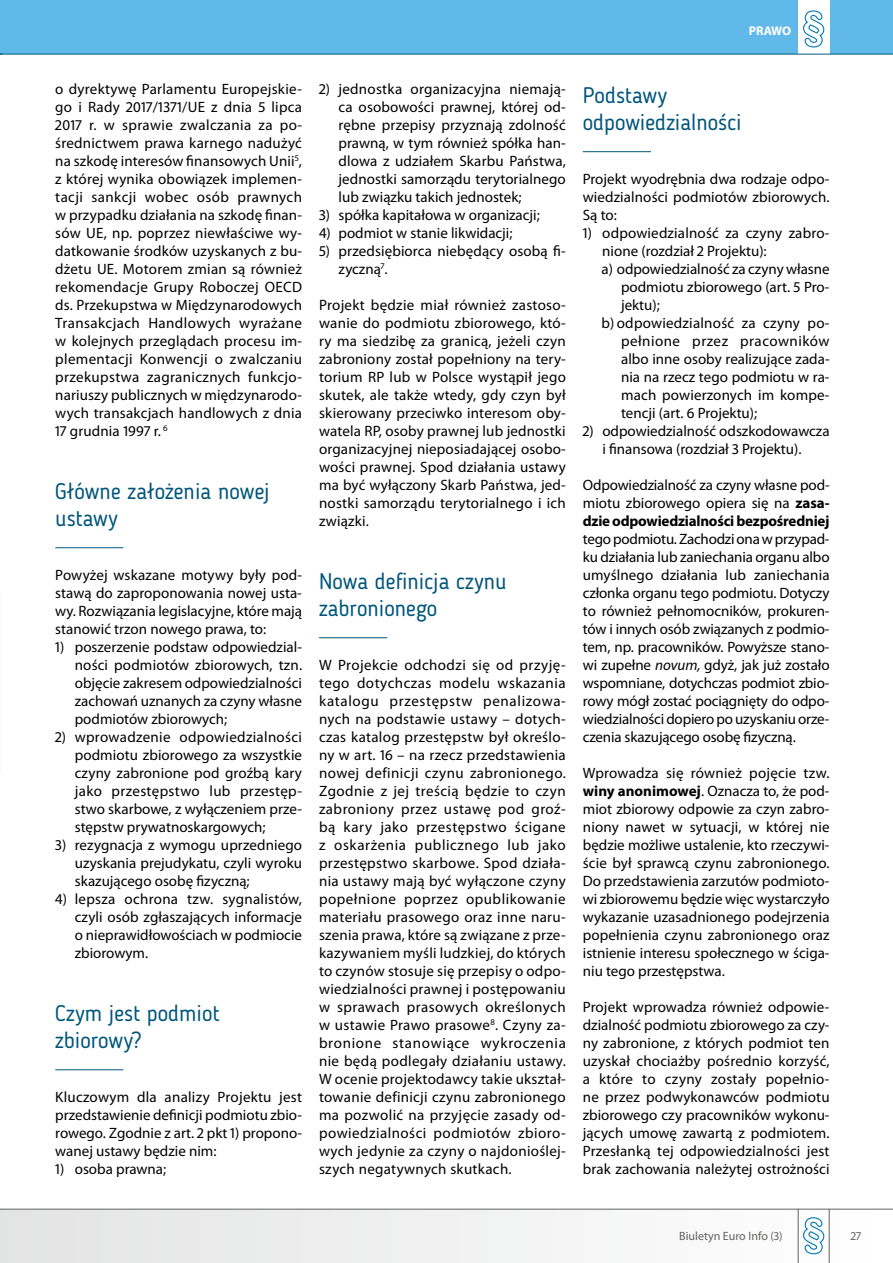
<style>
.page{position:relative;width:893px;height:1263px;background:#fff}
.page>*{position:absolute;margin:0;border:0;box-sizing:border-box;transform-origin:0 0}
.t1{font:22.5px/27px "Blogger Sans";color:#00567b}
.t2{font:15px/18px "Myriad Pro";color:#000;text-align:justify}
.t3{font:15px "Myriad Pro";letter-spacing:.03em;color:#000}
.t4{font:700 12.6px "Myriad Pro";letter-spacing:-.005em;color:#fff}
.t5{font:12px "Myriad Pro";color:#626261}
.s1{font-weight:700}
.s2{font-style:italic}
</style>
<div class="page">
<div style="left:0;top:0;width:893px;height:54px;background:#61b9e9"></div>
<div style="left:0;top:1209px;width:893px;height:54px;background:linear-gradient(to right,#e3e4e4,#fff)"></div>
<hr style="left:0;top:1209px;width:893px;height:1px;background:#626261">
<hr style="left:829px;top:1209px;width:1px;height:54px;background:#626261">
<hr style="left:798px;top:1209px;width:1px;height:54px;background:#626261">
<div style="left:798px;top:0;width:31px;height:54px;background:#fff"></div>
<hr style="left:0;top:54px;width:893px;height:1px;background:#00567b">
<svg style="left:803px;top:10px;width:22px;height:38px"></svg>
<svg style="left:802px;top:1217px;width:23px;height:38px"></svg>
<hr style="left:55px;top:547px;width:68px;height:1px;background:#00567b">
<hr style="left:55px;top:1069px;width:68px;height:1px;background:#00567b">
<hr style="left:319px;top:637px;width:68px;height:1px;background:#00567b">
<hr style="left:583px;top:151px;width:68px;height:1px;background:#00567b">
<p class="t4" style="left:749px;top:23px;width:44px">PRAWO</p>
<p class="t2" style="left:55px;top:80px;width:248px">o dyrektywę Parlamentu Europejskie&shy;go i Rady 2017/1371/UE z dnia 5 lipca 2017 r. w sprawie zwalczania za po&shy;średnictwem prawa karnego nadużyć na szkodę interesów finansowych Unii<sup>5</sup>, z której wynika obowiązek implemen&shy;tacji sankcji wobec osób prawnych w przypadku działania na szkodę finan&shy;sów UE, np. poprzez niewłaściwe wy&shy;datkowanie środków uzyskanych z bu&shy;dżetu UE. Motorem zmian są również rekomendacje Grupy Roboczej OECD ds. Przekupstwa w Międzynarodowych Transakcjach Handlowych wyrażane w kolejnych przeglądach procesu im&shy;plementacji Konwencji o zwalczaniu przekupstwa zagranicznych funkcjo&shy;nariuszy publicznych w międzynarodo&shy;wych transakcjach handlowych z dnia 17 grudnia 1997 r. <sup>6</sup></p>
<h1 class="t1" style="left:55px;top:478px;width:216px">Główne założenia nowej ustawy</h1>
<p class="t2" style="left:55px;top:566px;width:248px">Powyżej wskazane motywy były pod&shy;stawą do zaproponowania nowej usta&shy;wy. Rozwiązania legislacyjne, które mają stanowić trzon nowego prawa, to:</p>
<p class="t2" style="left:75px;top:638px;width:229px;text-indent:-20px">1) poszerzenie podstaw odpowiedzial&shy;ności podmiotów zbiorowych, tzn. objęcie zakresem odpowiedzialności zachowań uznanych za czyny własne podmiotów zbiorowych;</p>
<p class="t2" style="left:75px;top:728px;width:229px;text-indent:-20px">2) wprowadzenie odpowiedzialności podmiotu zbiorowego za wszystkie czyny zabronione pod groźbą kary jako przestępstwo lub przestęp&shy;stwo skarbowe, z wyłączeniem prze&shy;stępstw prywatnoskargowych;</p>
<p class="t2" style="left:75px;top:836px;width:229px;text-indent:-20px">3) rezygnacja z wymogu uprzedniego uzyskania prejudykatu, czyli wyroku skazującego osobę fizyczną;</p>
<p class="t2" style="left:75px;top:890px;width:229px;text-indent:-20px">4) lepsza ochrona tzw. sygnalistów, czyli osób zgłaszających informacje o nieprawidłowościach w podmiocie zbiorowym.</p>
<h1 class="t1" style="left:55px;top:1000px;width:166px">Czym jest podmiot zbiorowy?</h1>
<p class="t2" style="left:55px;top:1088px;width:248px">Kluczowym dla analizy Projektu jest przedstawienie definicji podmiotu zbio&shy;rowego. Zgodnie z art. 2 pkt 1) propono&shy;wanej ustawy będzie nim:</p>
<p class="t2" style="left:55px;top:1160px;width:113px">1) osoba prawna;</p>
<p class="t2" style="left:339px;top:80px;width:229px;text-indent:-20px">2) jednostka organizacyjna niemają&shy;ca osobowości prawnej, której od&shy;rębne przepisy przyznają zdolność prawną, w tym również spółka han&shy;dlowa z udziałem Skarbu Państwa, jednostki samorządu terytorialnego lub związku takich jednostek;</p>
<p class="t2" style="left:319px;top:206px;width:222px">3) spółka kapitałowa w organizacji;</p>
<p class="t2" style="left:319px;top:224px;width:195px">4) podmiot w stanie likwidacji;</p>
<p class="t2" style="left:339px;top:242px;width:229px;text-indent:-20px">5) przedsiębiorca niebędący osobą fi&shy;zyczną<sup>7</sup>.</p>
<p class="t2" style="left:319px;top:296px;width:248px">Projekt będzie miał również zastoso&shy;wanie do podmiotu zbiorowego, któ&shy;ry ma siedzibę za granicą, jeżeli czyn zabroniony został popełniony na tery&shy;torium RP lub w Polsce wystąpił jego skutek, ale także wtedy, gdy czyn był skierowany przeciwko interesom oby&shy;watela RP, osoby prawnej lub jednostki organizacyjnej nieposiadającej osobo&shy;wości prawnej. Spod działania ustawy ma być wyłączony Skarb Państwa, jed&shy;nostki samorządu terytorialnego i ich związki.</p>
<h1 class="t1" style="left:319px;top:568px;width:189px">Nowa definicja czynu zabronionego</h1>
<p class="t2" style="left:319px;top:656px;width:248px">W Projekcie odchodzi się od przyję&shy;tego dotychczas modelu wskazania katalogu przestępstw penalizowa&shy;nych na podstawie ustawy – dotych&shy;czas katalog przestępstw był określo&shy;ny w art. 16 – na rzecz przedstawienia nowej definicji czynu zabronionego.<br>Zgodnie z jej treścią będzie to czyn zabroniony przez ustawę pod groź&shy;bą kary jako przestępstwo ścigane z oskarżenia publicznego lub jako przestępstwo skarbowe. Spod działa&shy;nia ustawy mają być wyłączone czyny popełnione poprzez opublikowanie materiału prasowego oraz inne naru&shy;szenia prawa, które są związane z prze&shy;kazywaniem myśli ludzkiej, do których to czynów stosuje się przepisy o odpo&shy;wiedzialności prawnej i postępowaniu w sprawach prasowych określonych w ustawie Prawo prasowe<sup>8</sup>. Czyny za&shy;bronione stanowiące wykroczenia nie będą podlegały działaniu ustawy.<br>W ocenie projektodawcy takie ukształ&shy;towanie definicji czynu zabronionego ma pozwolić na przyjęcie zasady od&shy;powiedzialności podmiotów zbioro&shy;wych jedynie za czyny o najdonioślej&shy;szych negatywnych skutkach.</p>
<h1 class="t1" style="left:583px;top:82px;width:160px">Podstawy odpowiedzialności</h1>
<p class="t2" style="left:583px;top:170px;width:248px">Projekt wyodrębnia dwa rodzaje odpo&shy;wiedzialności podmiotów zbiorowych.<br>Są to:</p>
<p class="t2" style="left:583px;top:224px;width:248px">1) odpowiedzialność za czyny zabro-</p>
<p class="t2" style="left:602px;top:242px;width:166px">nione (rozdział 2 Projektu):</p>
<p class="t2" style="left:602px;top:260px;width:229px">a) odpowiedzialność za czyny własne</p>
<p class="t2" style="left:621px;top:278px;width:210px">podmiotu zbiorowego (art. 5 Pro-</p>
<p class="t2" style="left:621px;top:296px;width:40px">jektu);</p>
<p class="t2" style="left:602px;top:314px;width:229px">b) odpowiedzialność za czyny po-</p>
<p class="t3" style="left:621px;top:332px;width:210px">pełnione przez pracowników</p>
<p class="t2" style="left:621px;top:350px;width:210px">albo inne osoby realizujące zada-</p>
<p class="t2" style="left:621px;top:368px;width:210px">nia na rzecz tego podmiotu w ra-</p>
<p class="t2" style="left:621px;top:386px;width:210px">mach powierzonych im kompe-</p>
<p class="t2" style="left:621px;top:404px;width:138px">tencji (art. 6 Projektu);</p>
<p class="t2" style="left:583px;top:422px;width:248px;text-align:center">2) odpowiedzialność odszkodowawcza i finansowa (rozdział 3 Projektu).</p>
<p class="t2" style="left:583px;top:476px;width:248px">Odpowiedzialność za czyny własne pod&shy;miotu zbiorowego opiera się na <span class="s1">zasa&shy;dzie odpowiedzialności bezpośredniej</span></p>
<p class="t2" style="left:583px;top:530px;width:248px">tego podmiotu. Zachodzi ona w przypad&shy;ku działania lub zaniechania organu albo umyślnego działania lub zaniechania członka organu tego podmiotu. Dotyczy to również pełnomocników, prokuren&shy;tów i innych osób związanych z podmio&shy;tem, np. pracowników. Powyższe stano&shy;wi zupełne <span class="s2">novum,</span> gdyż, jak już zostało wspomniane, dotychczas podmiot zbio&shy;rowy mógł zostać pociągnięty do odpo&shy;wiedzialności dopiero po uzyskaniu orze&shy;czenia skazującego osobę fizyczną.</p>
<p class="t2" style="left:583px;top:764px;width:248px">Wprowadza się również pojęcie tzw. <span class="s1">winy anonimowej</span>. Oznacza to, że pod&shy;miot zbiorowy odpowie za czyn zabro&shy;niony nawet w sytuacji, w której nie będzie możliwe ustalenie, kto rzeczywi&shy;ście był sprawcą czynu zabronionego.<br>Do przedstawienia zarzutów podmioto&shy;wi zbiorowemu będzie więc wystarczyło wykazanie uzasadnionego podejrzenia popełnienia czynu zabronionego oraz istnienie interesu społecznego w ściga&shy;niu tego przestępstwa.</p>
<p class="t2" style="left:583px;top:998px;width:248px">Projekt wprowadza również odpowie&shy;dzialność podmiotu zbiorowego za czy&shy;ny zabronione, z których podmiot ten uzyskał chociażby pośrednio korzyść, a które to czyny zostały popełnio&shy;ne przez podwykonawców podmiotu zbiorowego czy pracowników wykonu&shy;jących umowę zawartą z podmiotem.<br>Przesłanką tej odpowiedzialności jest brak zachowania należytej ostrożności</p>
<p class="t5" style="left:679px;top:1228px;width:105px">Biuletyn Euro Info (3)</p>
<p class="t5" style="left:851px;top:1228px;width:12px">27</p>
</div>
